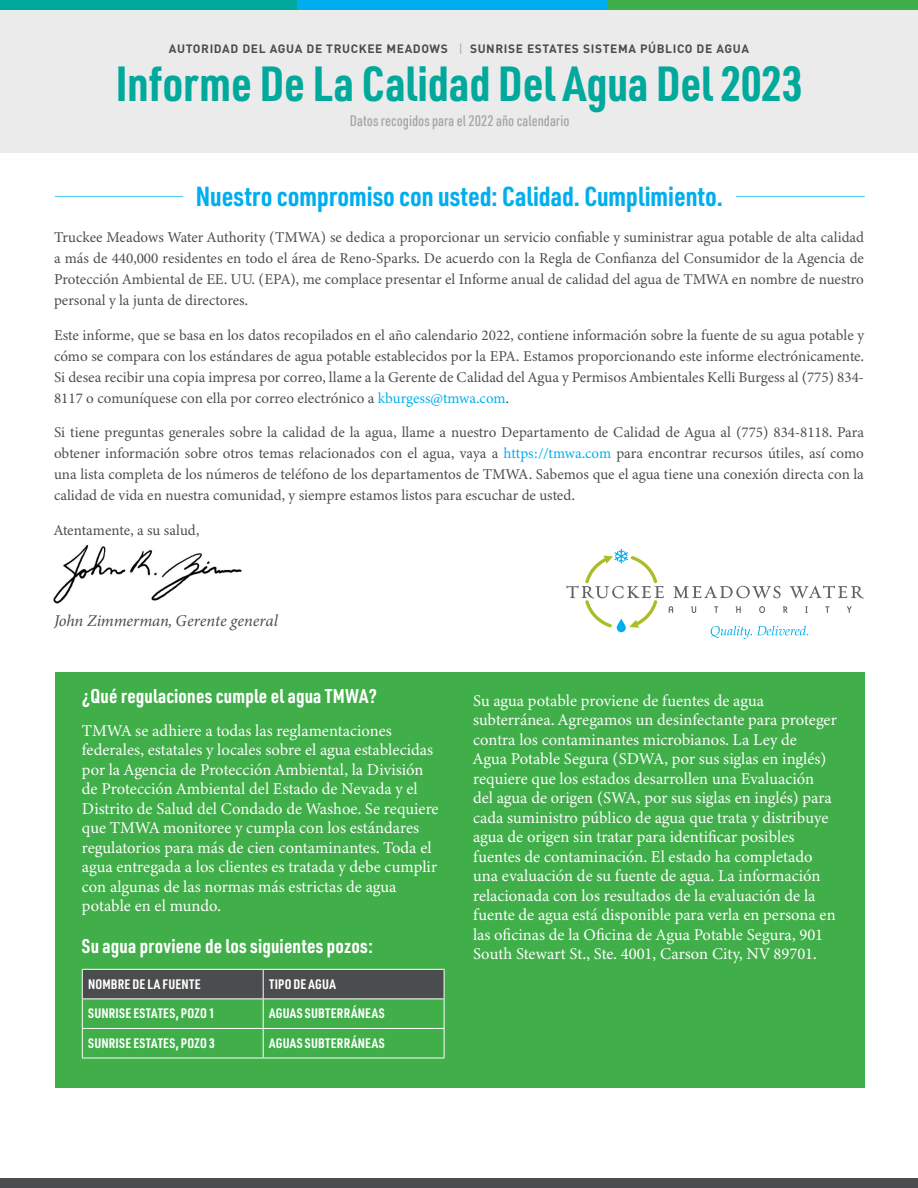
<style>
.page{position:relative;width:918px;height:1188px;background:#fff}
.page>*{position:absolute;margin:0;border:0;box-sizing:border-box;transform-origin:0 0}
.t1{font:700 48.3px "URWDIN Cond";color:#00a99b}
.t2{font:700 27px "URWDIN Cond";color:#00aeef}
.t3{font:700 19.5px "URWDIN Cond";letter-spacing:.01em;color:#fff}
.t4{font:16.5px/19.5px "Minion 3";color:#fff}
.t5{font:italic 16.5px "Minion 3";color:#4b4c4d}
.t6{font:15px/21px "Minion 3";letter-spacing:-.005em;color:#4b4c4d;text-align:justify}
.t7{font:500 15px "URWDIN Cond";color:#a3a4a8}
.Green_Headers{font:700 13.5px "URWDIN Cond";letter-spacing:.02em;color:#fff}
.t8{font:700 12px "DIN Pro";letter-spacing:.05em;color:#4b4c4d}
.s1{font-weight:400;color:#a3a4a8}
.s2{color:#00aeef}
.s3{font-family:"Minion Pro"}
</style>
<div class="page">
<div style="left:0;top:0;width:918px;height:152px;background:#ebebeb"></div>
<div style="left:608px;top:0;width:310px;height:10px;background:#40ae49"></div>
<div style="left:0;top:0;width:298px;height:10px;background:#00a99b"></div>
<div style="left:298px;top:0;width:310px;height:10px;background:#00aeef"></div>
<svg style="left:566px;top:549px;width:298px;height:90px"></svg>
<hr style="left:55px;top:196px;width:128px;height:1px;background:#40c7f4">
<hr style="left:736px;top:196px;width:129px;height:1px;background:#40c7f4">
<img style="left:53px;top:545px;width:189px;height:59px">
<div style="left:0;top:1178px;width:918px;height:10px;background:#4b4c4d"></div>
<div style="left:55px;top:672px;width:810px;height:416px;background:#40ae49"></div>
<svg style="left:82px;top:969px;width:363px;height:89px"></svg>
<hr style="left:82px;top:1058px;width:181px;height:1px;background:#fff">
<hr style="left:263px;top:1058px;width:181px;height:1px;background:#fff">
<p class="t8" style="left:169px;top:39px;width:582px">AUTORIDAD DEL AGUA DE TRUCKEE MEADOWS <span class="s1">|</span> SUNRISE ESTATES SISTEMA PÚBLICO DE AGUA</p>
<p class="t1" style="left:116px;top:51px;width:688px">Informe De La Calidad Del Agua Del 2023</p>
<p class="t7" style="left:350px;top:110px;width:221px">Datos recogidos para el 2022 año calendario</p>
<p class="t2" style="left:196px;top:178px;width:529px">Nuestro compromiso con usted: Calidad. Cumplimiento.</p>
<p class="t6" style="left:54px;top:227px;width:812px">Truckee Meadows Water Authority (TMWA) se dedica a proporcionar un servicio confiable y suministrar agua potable de alta calidad a más de 440,000 residentes en todo el área de Reno-Sparks. De acuerdo con la Regla de Confianza del Consumidor de la Agencia de Protección Ambiental de EE. UU. (EPA), me complace presentar el Informe anual de calidad del agua de TMWA en nombre de nuestro personal y la junta de directores.</p>
<p class="t6" style="left:54px;top:325px;width:812px">Este informe, que se basa en los datos recopilados en el año calendario 2022, contiene información sobre la fuente de su agua potable y cómo se compara con los estándares de agua potable establecidos por la EPA. Estamos proporcionando este informe electrónicamente.<br>Si desea recibir una copia impresa por correo, llame a la Gerente de Calidad del Agua y Permisos Ambientales Kelli Burgess al (775) 834- 8117 o comuníquese con ella por correo electrónico a <span class="s2">kburgess@tmwa.com</span>.</p>
<p class="t6" style="left:54px;top:422px;width:812px">Si tiene preguntas generales sobre la calidad de la agua, llame a nuestro Departamento de Calidad de Agua al (775) 834-8118. Para obtener información sobre otros temas relacionados con el agua, vaya a <span class="s2">https://tmwa.com</span> para encontrar recursos útiles, así como una lista completa de los números de teléfono de los departamentos de TMWA. Sabemos que el agua tiene una conexión directa con la calidad de vida en nuestra comunidad, y siempre estamos listos para escuchar de usted.</p>
<p class="t6" style="left:54px;top:520px;width:147px">Atentamente, a su salud,</p>
<p class="t5" style="left:54px;top:609px;width:225px"><span class="s3">John Zimmerman</span>, Gerente general</p>
<p class="t3" style="left:82px;top:683px;width:296px">¿Qué regulaciones cumple el agua TMWA?</p>
<p class="t4" style="left:82px;top:721px;width:358px">TMWA se adhiere a todas las reglamentaciones federales, estatales y locales sobre el agua establecidas por la Agencia de Protección Ambiental, la División de Protección Ambiental del Estado de Nevada y el Distrito de Salud del Condado de Washoe. Se requiere que TMWA monitoree y cumpla con los estándares regulatorios para más de cien contaminantes. Toda el agua entregada a los clientes es tratada y debe cumplir con algunas de las normas más estrictas de agua potable en el mundo.</p>
<p class="t3" style="left:82px;top:933px;width:292px">Su agua proviene de los siguientes pozos:</p>
<p class="Green_Headers" style="left:88px;top:975px;width:114px">NOMBRE DE LA FUENTE</p>
<p class="Green_Headers" style="left:269px;top:975px;width:68px">TIPO DE AGUA</p>
<p class="Green_Headers" style="left:88px;top:1004px;width:128px">SUNRISE ESTATES, POZO 1</p>
<p class="Green_Headers" style="left:269px;top:1004px;width:117px">AGUAS SUBTERRÁNEAS</p>
<p class="Green_Headers" style="left:88px;top:1034px;width:128px">SUNRISE ESTATES, POZO 3</p>
<p class="Green_Headers" style="left:269px;top:1034px;width:117px">AGUAS SUBTERRÁNEAS</p>
<p class="t4" style="left:473px;top:691px;width:365px">Su agua potable proviene de fuentes de agua subterránea. Agregamos un desinfectante para proteger contra los contaminantes microbianos. La Ley de<br>Agua Potable Segura (SDWA, por sus siglas en inglés) requiere que los estados desarrollen una Evaluación del agua de origen (SWA, por sus siglas en inglés) para cada suministro público de agua que trata y distribuye agua de origen sin tratar para identificar posibles fuentes de contaminación. El estado ha completado una evaluación de su fuente de agua. La información relacionada con los resultados de la evaluación de la fuente de agua está disponible para verla en persona en las oficinas de la Oficina de Agua Potable Segura, 901<br>South Stewart St., Ste. 4001, Carson City, NV 89701.</p>
</div>
